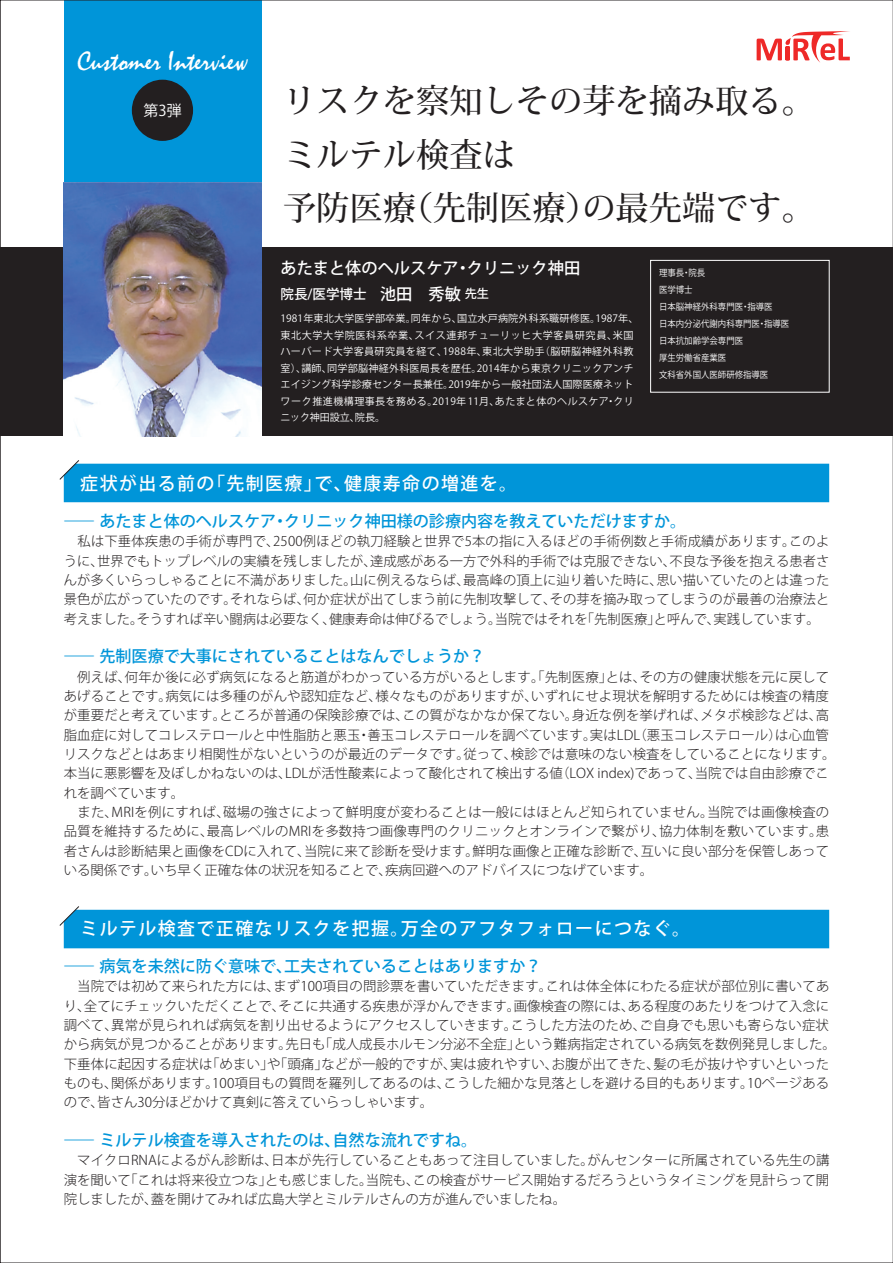
<style>
.page{position:relative;width:893px;height:1263px;background:#fff}
.page>*{position:absolute;margin:0;border:0;box-sizing:border-box;transform-origin:0 0}
.t1{font:500 33.3px/53.1px "Koz Min Pr 6 N";color:#231f20}
.t2{font:27.9px "Mistral";color:#fff}
.t3{font:500 18px "Koz Go Pr 6 N";letter-spacing:.08em;color:#fff}
.t4{font:500 16.2px "Koz Go Pr 6 N";color:#fff}
.t5{font:500 16.05px "Koz Go Pr 6 N";color:#0095d9}
.t6{font:15px "Koz Go Pr 6 N";color:#fff}
.t7{font:500 13.5px "Koz Go Pr 6 N";color:#fff}
.t8{font:300 13.35px/19.4px "Koz Go Pr 6 N";letter-spacing:.005em;color:#231f20;text-align:justify}
.t9{font:10.05px/16.5px "Koz Go Pr 6 N";letter-spacing:.02em;color:#fff}
.t10{font:9px/17px "Koz Go Pr 6 N";color:#fff;scale:.93 1}
.s1{font-size:16.2px}
.s2{font-size:12.15px}
.s3{font-weight:300}
</style>
<div class="page">
<div style="left:64px;top:0;width:197px;height:182px;background:#0095d9"></div>
<svg style="left:59px;top:906px;width:770px;height:42px;background:#199fdc"></svg>
<svg style="left:59px;top:460px;width:770px;height:42px;background:#189fdc"></svg>
<div style="left:0;top:247px;width:893px;height:189px;background:#231f20"></div>
<svg style="left:757px;top:31px;width:93px;height:32px"></svg>
<div style="left:132px;top:80px;width:61px;height:61px;background:#231f20;border-radius:50%"></div>
<div style="left:650px;top:260px;width:180px;height:133px;border:1px solid #fff"></div>
<img style="left:64px;top:182px;width:197px;height:254px">
<h2 class="t2" style="left:77px;top:45px;width:172px">Customer Interview</h2>
<p class="t6" style="left:143px;top:102px;width:40px">第3弾</p>
<h1 class="t1" style="left:283px;top:75px;width:534px">リスクを察知しその芽を摘み取る。ミルテル検査は<br>予防医療（先制医療）の最先端です。</h1>
<p class="t4" style="left:280px;top:259px;width:301px">あたまと体のヘルスケア・クリニック神田</p>
<p class="t7" style="left:280px;top:286px;width:210px">院長/医学博士　<span class="s1">池田　秀敏</span> <span class="s2">先生</span></p>
<p class="t9" style="left:280px;top:311px;width:360px">1981年東北大学医学部卒業。同年から、国立水戸病院外科系職研修医。1987年、東北大学大学院医科系卒業、スイス連邦チューリッヒ大学客員研究員、米国ハーバード大学客員研究員を経て、1988年、東北大学助手（脳研脳神経外科教室）、講師、同学部脳神経外科医局長を歴任。2014年から東京クリニックアンチエイジング科学診療センター長兼任。2019年から一般社団法人国際医療ネットワーク推進機構理事長を務める。2019年11月、あたまと体のヘルスケア・クリニック神田設立、院長。</p>
<p class="t10" style="left:659px;top:265px;width:142px">理事長・院長<br>医学博士<br>日本脳神経外科専門医・指導医<br>日本内分泌代謝内科専門医・指導医日本抗加齢学会専門医<br>厚生労働省産業医<br>文科省外国人医師研修指導医</p>
<h3 class="t3" style="left:80px;top:473px;width:438px">症状が出る前の「先制医療」で、健康寿命の増進を。</h3>
<p class="t5" style="left:59px;top:512px;width:628px"><span class="s3">－</span>あたまと体のヘルスケア・クリニック神田様の診療内容を教えていただけますか。</p>
<p class="t8" style="left:64px;top:532px;width:767px">　私は下垂体疾患の手術が専門で、2500例ほどの執刀経験と世界で5本の指に入るほどの手術例数と手術成績があります。このように、世界でもトップレベルの実績を残しましたが、達成感がある一方で外科的手術では克服できない、不良な予後を抱える患者さんが多くいらっしゃることに不満がありました。山に例えるならば、最高峰の頂上に辿り着いた時に、思い描いていたのとは違った景色が広がっていたのです。それならば、何か症状が出てしまう前に先制攻撃して、その芽を摘み取ってしまうのが最善の治療法と考えました。そうすれば辛い闘病は必要なく、健康寿命は伸びるでしょう。当院ではそれを「先制医療」と呼んで、実践しています。</p>
<p class="t5" style="left:59px;top:647px;width:427px"><span class="s3">－</span>先制医療で大事にされていることはなんでしょうか？</p>
<p class="t8" style="left:64px;top:667px;width:773px;text-align:left">　例えば、何年か後に必ず病気になると筋道がわかっている方がいるとします。「先制医療」とは、その方の健康状態を元に戻してあげることです。病気には多種のがんや認知症など、様々なものがありますが、いずれにせよ現状を解明するためには検査の精度が重要だと考えています。ところが普通の保険診療では、この質がなかなか保てない。身近な例を挙げれば、メタボ検診などは、高脂血症に対してコレステロールと中性脂肪と悪玉・善玉コレステロールを調べています。実はLDL（悪玉コレステロール）は心血管リスクなどとはあまり相関性がないというのが最近のデータです。従って、検診では意味のない検査をしていることになります。本当に悪影響を及ぼしかねないのは、LDLが活性酸素によって酸化されて検出する値（LOX index)であって、当院では自由診療でこれを調べています。<br>　また、MRIを例にすれば、磁場の強さによって鮮明度が変わることは一般にはほとんど知られていません。当院では画像検査の品質を維持するために、最高レベルのMRIを多数持つ画像専門のクリニックとオンラインで繋がり、協力体制を敷いています。患者さんは診断結果と画像をCDに入れて、当院に来て診断を受けます。鮮明な画像と正確な診断で、互いに良い部分を保管しあっている関係です。いち早く正確な体の状況を知ることで、疾病回避へのアドバイスにつなげています。</p>
<h3 class="t3" style="left:80px;top:918px;width:611px">ミルテル検査で正確なリスクを把握。万全のアフタフォローにつなぐ。</h3>
<p class="t5" style="left:59px;top:957px;width:484px"><span class="s3">－</span>病気を未然に防ぐ意味で、工夫されていることはありますか？</p>
<p class="t8" style="left:64px;top:977px;width:774px;text-align:left">　当院では初めて来られた方には、まず100項目の問診票を書いていただきます。これは体全体にわたる症状が部位別に書いてあり、全てにチェックいただくことで、そこに共通する疾患が浮かんできます。画像検査の際には、ある程度のあたりをつけて入念に調べて、異常が見られれば病気を割り出せるようにアクセスしていきます。こうした方法のため、ご自身でも思いも寄らない症状から病気が見つかることがあります。先日も「成人成長ホルモン分泌不全症」という難病指定されている病気を数例発見しました。下垂体に起因する症状は「めまい」や「頭痛」などが一般的ですが、実は疲れやすい、お腹が出てきた、髪の毛が抜けやすいといったものも、関係があります。100項目もの質問を羅列してあるのは、こうした細かな見落としを避ける目的もあります。10ページあるので、皆さん30分ほどかけて真剣に答えていらっしゃいます。</p>
<p class="t5" style="left:59px;top:1131px;width:419px"><span class="s3">－</span>ミルテル検査を導入されたのは、自然な流れですね。</p>
<p class="t8" style="left:64px;top:1151px;width:767px">　マイクロRNAによるがん診断は、日本が先行していることもあって注目していました。がんセンターに所属されている先生の講演を聞いて「これは将来役立つな」とも感じました。当院も、この検査がサービス開始するだろうというタイミングを見計らって開院しましたが、蓋を開けてみれば広島大学とミルテルさんの方が進んでいましたね。</p>
</div>
